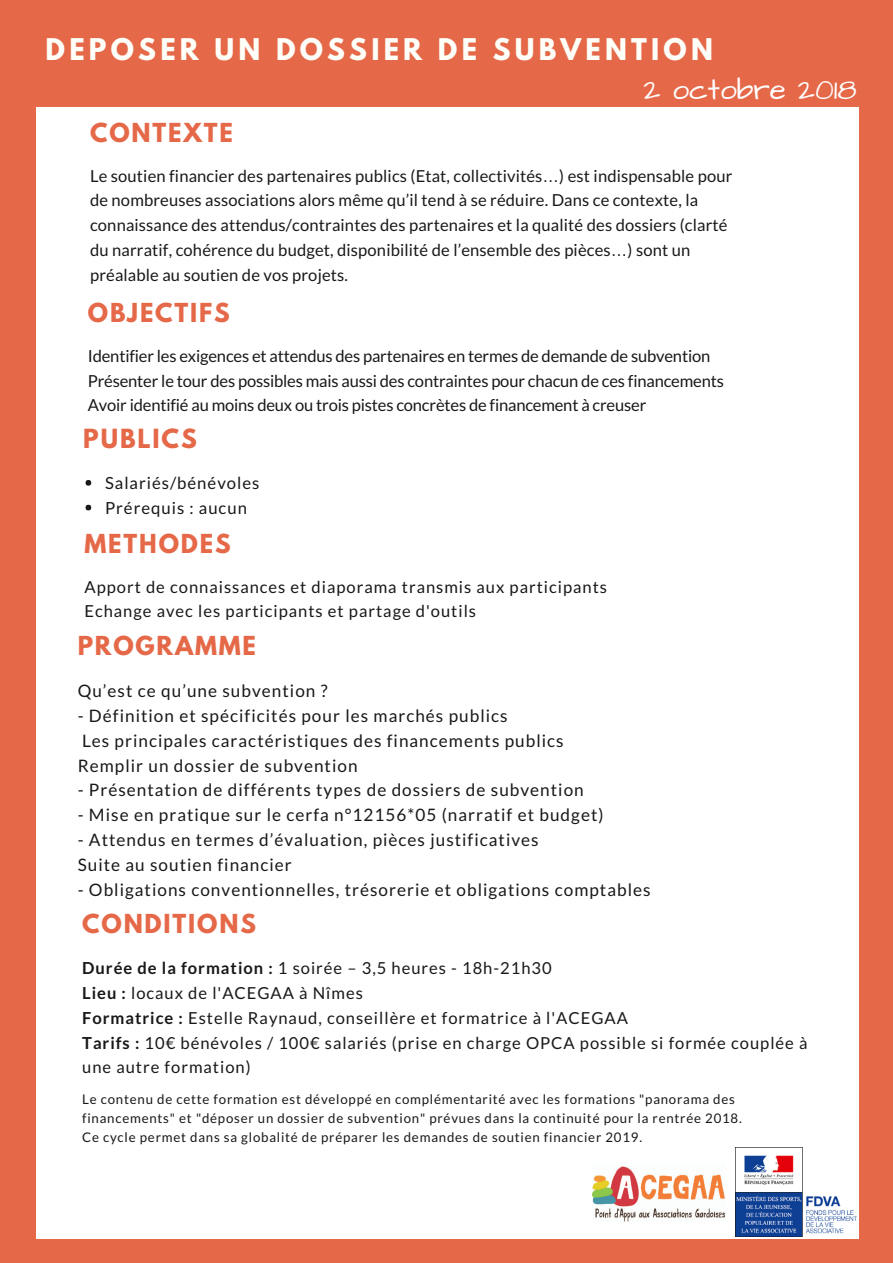
<style>
.page{position:relative;width:893px;height:1263px;background:#e56948}
.page>*{position:absolute;margin:0;border:0;box-sizing:border-box;transform-origin:0 0}
.t1{font:29.85px "Architects Daughter";color:#fff}
.t2{font:700 26.55px "League Spartan";letter-spacing:.16em;color:#fffff9}
.t3{font:700 23.4px "League Spartan";letter-spacing:.08em;color:#e56948}
.t4{font:700 23.25px "League Spartan";letter-spacing:.08em;color:#e56948}
.t5{font:17.1px/24.8px "Lato";letter-spacing:.06em;color:#181818}
.t6{font:16.65px/24.8px "Lato";letter-spacing:.06em;color:#181818}
.t7{font:16.5px/24.8px "Lato";letter-spacing:.01em;color:#181818}
.t8{font:16.5px/24.8px "Lato";letter-spacing:.06em;color:#181818}
.t9{font:16.5px/24.8px "Lato";letter-spacing:-.01em;color:#181818}
.t10{font:13.2px/19.2px "Lato";letter-spacing:.06em;color:#181818}
.s1{font-family:"Liberation Sans"}
.s2{font-weight:700}
</style>
<div class="page">
<div style="left:36px;top:0;width:822px;height:1239px;background:#fff"></div>
<div style="left:0;top:0;width:893px;height:107px;background:#e56948"></div>
<svg style="left:86px;top:480px;width:5px;height:6px"></svg>
<svg style="left:86px;top:505px;width:5px;height:5px"></svg>
<img style="left:592px;top:1166px;width:133px;height:56px">
<img style="left:735px;top:1147px;width:122px;height:89px">
<h2 class="t2" style="left:46px;top:36px;width:669px">DEPOSER UN DOSSIER DE SUBVENTION</h2>
<h3 class="t4" style="left:90px;top:121px;width:144px">CONTEXTE</h3>
<h1 class="t1" style="left:643px;top:70px;width:215px">2 octobre 2018</h1>
<p class="t7" style="left:90px;top:163px;width:644px">Le soutien financier des partenaires publics (Etat, collectivités<span class="s1">…</span>) est indispensable pour de nombreuses associations alors même qu’il tend à se réduire. Dans ce contexte, la connaissance des attendus/contraintes des partenaires et la qualité des dossiers (clarté du narratif, cohérence du budget, disponibilité de l’ensemble des pièces<span class="s1">…</span>) sont un préalable au soutien de vos projets.</p>
<h3 class="t4" style="left:88px;top:301px;width:143px">OBJECTIFS</h3>
<p class="t9" style="left:88px;top:343px;width:637px">Identifier les exigences et attendus des partenaires en termes de demande de subvention<br>Présenter le tour des possibles mais aussi des contraintes pour chacun de ces financements<br>Avoir identifié au moins deux ou trois pistes concrètes de financement à creuser</p>
<h3 class="t3" style="left:83px;top:427px;width:115px">PUBLICS</h3>
<p class="t6" style="left:105px;top:470px;width:156px">Salariés/bénévoles<br>Prérequis : aucun</p>
<h3 class="t4" style="left:84px;top:532px;width:148px">METHODES</h3>
<p class="t8" style="left:84px;top:574px;width:524px">Apport de connaissances et diaporama transmis aux participants<br>Echange avec les participants et partage d'outils</p>
<h3 class="t4" style="left:78px;top:634px;width:180px">PROGRAMME</h3>
<p class="t5" style="left:78px;top:678px;width:251px">Qu’est ce qu’une subvention ?</p>
<p class="t5" style="left:78px;top:703px;width:488px">- Définition et spécificités pour les marchés publics<br>Les principales caractéristiques des financements publics<br>Remplir un dossier de subvention</p>
<p class="t5" style="left:78px;top:777px;width:508px">- Présentation de différents types de dossiers de subvention</p>
<p class="t5" style="left:78px;top:802px;width:527px">- Mise en pratique sur le cerfa n°12156*05 (narratif et budget)</p>
<p class="t5" style="left:78px;top:827px;width:462px">- Attendus en termes d’évaluation, pièces justificatives<br>Suite au soutien financier</p>
<p class="t5" style="left:78px;top:876px;width:574px">- Obligations conventionnelles, trésorerie et obligations comptables</p>
<h3 class="t4" style="left:82px;top:912px;width:175px">CONDITIONS</h3>
<p class="t8" style="left:82px;top:955px;width:727px"><span class="s2">Durée de la formation :</span> 1 soirée – 3,5 heures - 18h-21h30<br><span class="s2">Lieu :</span> locaux de l'ACEGAA à Nîmes<br><span class="s2">Formatrice :</span> Estelle Raynaud, conseillère et formatrice à l'ACEGAA<br><span class="s2">Tarifs :</span> 10€ bénévoles / 100€ salariés (prise en charge OPCA possible si formée couplée à une autre formation)</p>
<p class="t10" style="left:82px;top:1089px;width:661px">Le contenu de cette formation est développé en complémentarité avec les formations "panorama des financements" et "déposer un dossier de subvention" prévues dans la continuité pour la rentrée 2018.<br>Ce cycle permet dans sa globalité de préparer les demandes de soutien financier 2019.</p>
</div>
